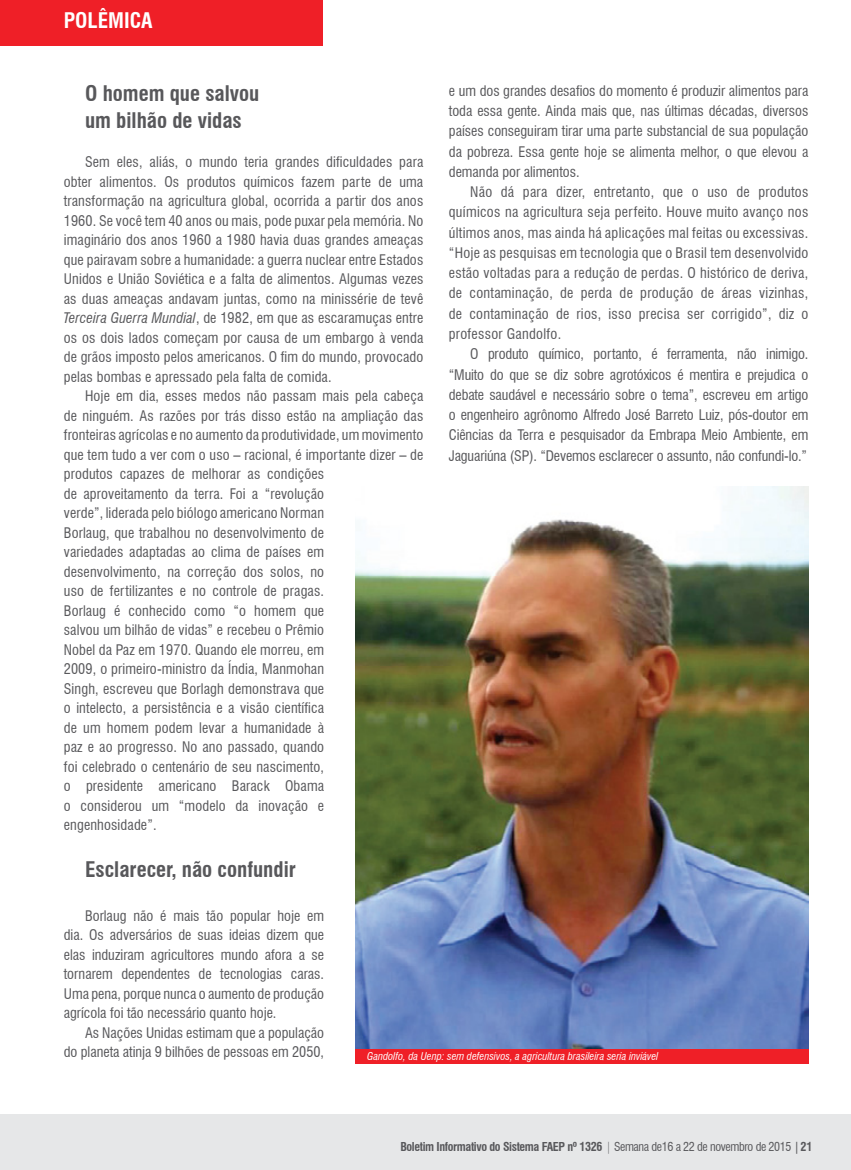
<style>
.page{position:relative;width:851px;height:1170px;background:#fff}
.page>*{position:absolute;margin:0;border:0;box-sizing:border-box;transform-origin:0 0}
.t1{font:700 condensed 21px/27px "Swiss 721 BT";color:#58585b}
.t2{font:700 condensed 21px "Swiss 721 BT";color:#fff}
.t3{font:condensed 14.25px/19.5px "Swiss 721 BT";letter-spacing:.01em;color:#58585b;text-align:justify}
.t4{font:700 condensed 12px "Swiss 721 BT";letter-spacing:-.03em;color:#58585b}
.t5{font:italic condensed 10.5px "Swiss 721 BT";color:#fff}
.s1{font-style:italic}
.s2{font-weight:400}
</style>
<div class="page">
<div style="left:0;top:1113px;width:850px;height:56px;background:#e6e7e8"></div>
<div style="left:1px;top:0;width:322px;height:46px;background:#ef1f27"></div>
<hr style="left:0;top:0;width:1px;height:46px;background:#ef1f27">
<img style="left:355px;top:486px;width:453px;height:562px">
<div style="left:355px;top:1048px;width:453px;height:15px;background:#ef1f27"></div>
<h1 class="t2" style="left:64px;top:8px;width:90px">POLÊMICA</h1>
<h1 class="t1" style="left:85px;top:80px;width:176px">O homem que salvou um bilhão de vidas</h1>
<p class="t3" style="left:64px;top:152px;width:361px;text-indent:21px">Sem eles, aliás, o mundo teria grandes dificuldades para obter alimentos. Os produtos químicos fazem parte de uma transformação na agricultura global, ocorrida a partir dos anos 1960. Se você tem 40 anos ou mais, pode puxar pela memória. No imaginário dos anos 1960 a 1980 havia duas grandes ameaças que pairavam sobre a humanidade: a guerra nuclear entre Estados Unidos e União Soviética e a falta de alimentos. Algumas vezes as duas ameaças andavam juntas, como na minissérie de tevê <span class="s1">Terceira Guerra Mundial</span>, de 1982, em que as escaramuças entre os os dois lados começam por causa de um embargo à venda de grãos imposto pelos americanos. O fim do mundo, provocado pelas bombas e apressado pela falta de comida.</p>
<p class="t3" style="left:64px;top:386px;width:361px;text-align:left;text-indent:21px">Hoje em dia, esses medos não passam mais pela cabeça de ninguém. As razões por trás disso estão na ampliação das fronteiras agrícolas e no aumento da produtividade, um movimento que tem tudo a ver com o uso – racional, é importante dizer – de produtos capazes de melhorar as condições<br>de aproveitamento da terra. Foi a “revolução<br>verde”, liderada pelo biólogo americano Norman<br>Borlaug, que trabalhou no desenvolvimento de<br>variedades adaptadas ao clima de países em desenvolvimento, na correção dos solos, no<br>uso de fertilizantes e no controle de pragas.<br>Borlaug é conhecido como “o homem que<br>salvou um bilhão de vidas” e recebeu o Prêmio<br>Nobel da Paz em 1970. Quando ele morreu, em<br>2009, o primeiro-ministro da Índia, Manmohan<br>Singh, escreveu que Borlagh demonstrava que<br>o intelecto, a persistência e a visão científica<br>de um homem podem levar a humanidade à<br>paz e ao progresso. No ano passado, quando<br>foi celebrado o centenário de seu nascimento,<br>o presidente americano Barack Obama<br>o considerou um “modelo da inovação e<br>engenhosidade”.</p>
<h1 class="t1" style="left:85px;top:855px;width:212px">Esclarecer, não confundir</h1>
<p class="t3" style="left:64px;top:905px;width:262px;text-indent:21px">Borlaug não é mais tão popular hoje em dia. Os adversários de suas ideias dizem que elas induziram agricultores mundo afora a se tornarem dependentes de tecnologias caras.<br>Uma pena, porque nunca o aumento de produção agrícola foi tão necessário quanto hoje.</p>
<p class="t3" style="left:64px;top:1022px;width:262px;text-align:right">As Nações Unidas estimam que a população<br>do planeta atinja 9 bilhões de pessoas em 2050,</p>
<p class="t3" style="left:449px;top:81px;width:361px;line-height:20.2px">e um dos grandes desafios do momento é produzir alimentos para toda essa gente. Ainda mais que, nas últimas décadas, diversos países conseguiram tirar uma parte substancial de sua população da pobreza. Essa gente hoje se alimenta melhor, o que elevou a demanda por alimentos.</p>
<p class="t3" style="left:449px;top:182px;width:361px;line-height:20.2px;text-indent:21px">Não dá para dizer, entretanto, que o uso de produtos químicos na agricultura seja perfeito. Houve muito avanço nos últimos anos, mas ainda há aplicações mal feitas ou excessivas. “Hoje as pesquisas em tecnologia que o Brasil tem desenvolvido estão voltadas para a redução de perdas. O histórico de deriva, de contaminação, de perda de produção de áreas vizinhas, de contaminação de rios, isso precisa ser corrigido”, diz o professor Gandolfo.</p>
<p class="t3" style="left:449px;top:344px;width:361px;line-height:20.2px;text-indent:21px">O produto químico, portanto, é ferramenta, não inimigo. “Muito do que se diz sobre agrotóxicos é mentira e prejudica o debate saudável e necessário sobre o tema”, escreveu em artigo o engenheiro agrônomo Alfredo José Barreto Luiz, pós-doutor em Ciências da Terra e pesquisador da Embrapa Meio Ambiente, em Jaguariúna (SP). “Devemos esclarecer o assunto, não confundi-lo.”</p>
<p class="t5" style="left:367px;top:1049px;width:292px">Gandolfo, da Uenp: sem defensivos, a agricultura brasileira seria inviável</p>
<p class="t4" style="left:400px;top:1138px;width:413px">Boletim Informativo do Sistema FAEP nº 1326 <span class="s2">| Semana de16 a 22 de novembro de 2015 |</span> 21</p>
</div>
